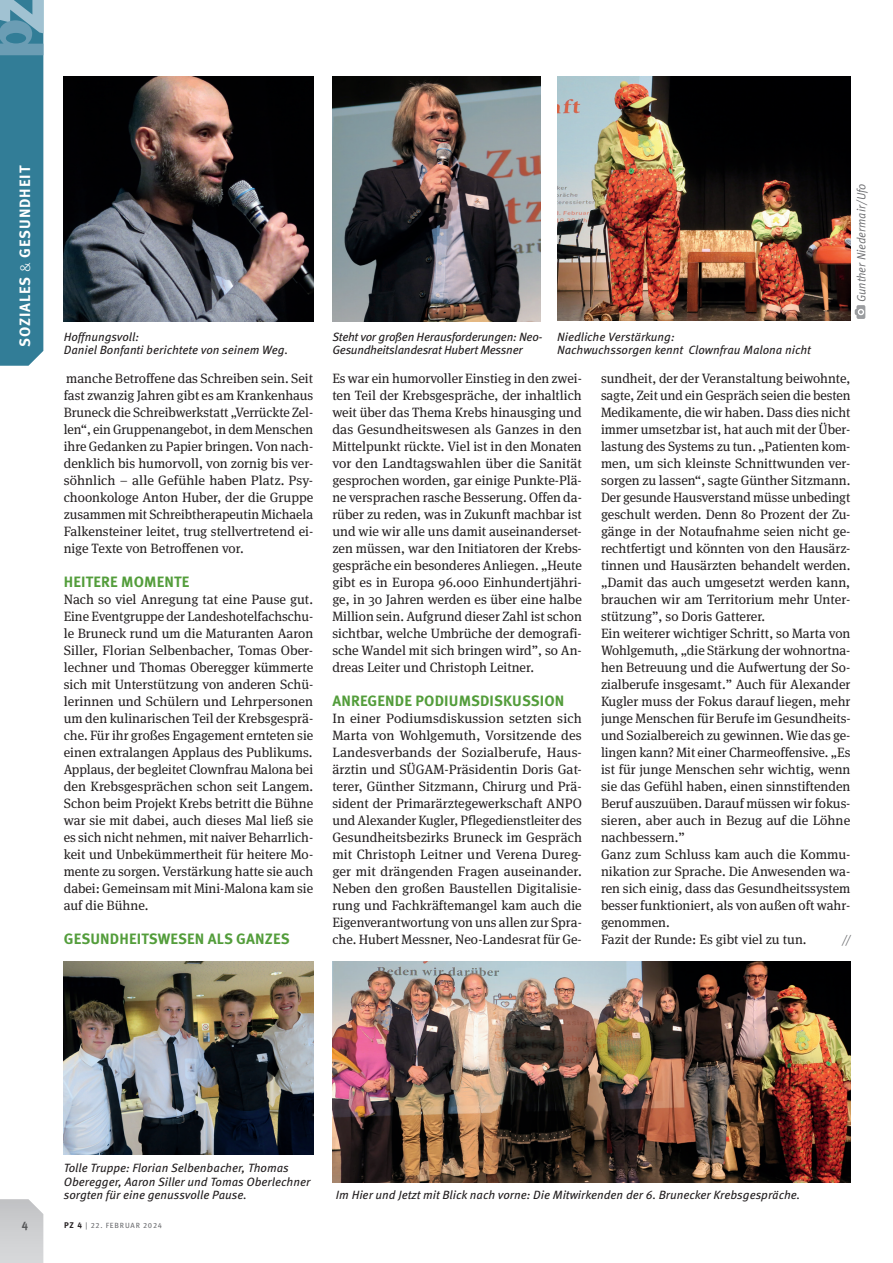
<style>
.page{position:relative;width:893px;height:1263px;background:#fff}
.page>*{position:absolute;margin:0;border:0;box-sizing:border-box;transform-origin:0 0}
.t1{font:700 15px "Meta OT";letter-spacing:.01em;color:#539d3b}
.t2{font:700 15px "Meta OT";letter-spacing:.06em;color:#fff}
.t3{font:13.5px/17px "Meta Serif OT";color:#231f20;text-align:justify}
.t4{font:italic 12px/13.5px "Meta OT";letter-spacing:-.005em;color:#231f20}
.t5{font:italic 12px/13.5px "Meta OT";letter-spacing:-.025em;color:#231f20}
.t6{font:12px "Meta OT Norm Ita";color:#6c6d70;scale:.95 1}
.t7{font:700 12px "Meta OT";color:#57585a;scale:.95 1}
.t8{font:7.5px "Meta OT";letter-spacing:.105em;color:#6c6d70}
.s1{font-weight:300}
.s2{font-weight:700;font-size:8.25px;color:#231f20}
</style>
<div class="page">
<svg style="left:0;top:1199px;width:43px;height:64px;background:#cfd0d2"></svg>
<svg style="left:0;top:0;width:43px;height:366px;background:#3c839c"></svg>
<img style="left:64px;top:77px;width:249px;height:244px">
<img style="left:557px;top:77px;width:293px;height:244px">
<img style="left:332px;top:77px;width:208px;height:244px">
<img style="left:332px;top:961px;width:518px;height:221px">
<img style="left:64px;top:961px;width:249px;height:194px">
<svg style="left:855px;top:305px;width:10px;height:14px"></svg>
<p class="t2" style="left:16px;top:347px;width:183px;rotate:-90deg">SOZIALES <span class="s1">&amp;</span> GESUNDHEIT</p>
<p class="t4" style="left:64px;top:330px;width:226px">Hoffnungsvoll:<br>Daniel Bonfanti berichtete von seinem Weg.</p>
<p class="t5" style="left:332px;top:330px;width:212px">Steht vor großen Herausforderungen: Neo-<br>Gesundheitslandesrat Hubert Messner</p>
<p class="t4" style="left:557px;top:330px;width:255px">Niedliche Verstärkung:<br>Nachwuchssorgen kennt Clownfrau Malona nicht</p>
<p class="t6" style="left:854px;top:302px;width:126px;rotate:-90deg">Gunther Niedermair/Ufo</p>
<p class="t3" style="left:64px;top:369px;width:251px">manche Betroffene das Schreiben sein. Seit fast zwanzig Jahren gibt es am Krankenhaus Bruneck die Schreibwerkstatt „Verrückte Zel&shy;len“, ein Gruppenangebot, in dem Menschen ihre Gedanken zu Papier bringen. Von nach&shy;denklich bis humorvoll, von zornig bis ver&shy;söhnlich – alle Gefühle haben Platz. Psy&shy;choonkologe Anton Huber, der die Gruppe zusammen mit Schreibtherapeutin Michaela Falkensteiner leitet, trug stellvertretend ei&shy;nige Texte von Betroffenen vor.</p>
<p class="t1" style="left:64px;top:572px;width:127px">HEITERE MOMENTE</p>
<p class="t3" style="left:64px;top:591px;width:251px">Nach so viel Anregung tat eine Pause gut.<br>Eine Eventgruppe der Landeshotelfachschu&shy;le Bruneck rund um die Maturanten Aaron Siller, Florian Selbenbacher, Tomas Ober&shy;lechner und Thomas Oberegger kümmerte sich mit Unterstützung von anderen Schü&shy;lerinnen und Schülern und Lehrpersonen um den kulinarischen Teil der Krebsgesprä&shy;che. Für ihr großes Engagement ernteten sie einen extralangen Applaus des Publikums.<br>Applaus, der begleitet Clownfrau Malona bei den Krebsgesprächen schon seit Langem.<br>Schon beim Projekt Krebs betritt die Bühne war sie mit dabei, auch dieses Mal ließ sie es sich nicht nehmen, mit naiver Beharrlich&shy;keit und Unbekümmertheit für heitere Mo&shy;mente zu sorgen. Verstärkung hatte sie auch dabei: Gemeinsam mit Mini-Malona kam sie auf die Bühne.</p>
<p class="t1" style="left:64px;top:929px;width:227px">GESUNDHEITSWESEN ALS GANZES</p>
<p class="t3" style="left:332px;top:369px;width:251px">Es war ein humorvoller Einstieg in den zwei&shy;ten Teil der Krebsgespräche, der inhaltlich weit über das Thema Krebs hinausging und das Gesundheitswesen als Ganzes in den Mittelpunkt rückte. Viel ist in den Monaten vor den Landtagswahlen über die Sanität gesprochen worden, gar einige Punkte-Plä&shy;ne versprachen rasche Besserung. Offen da&shy;rüber zu reden, was in Zukunft machbar ist und wie wir alle uns damit auseinanderset&shy;zen müssen, war den Initiatoren der Krebs&shy;gespräche ein besonderes Anliegen. „Heute gibt es in Europa 96.000 Einhundertjähri&shy;ge, in 30 Jahren werden es über eine halbe Million sein. Aufgrund dieser Zahl ist schon sichtbar, welche Umbrüche der demografi&shy;sche Wandel mit sich bringen wird”, so An&shy;dreas Leiter und Christoph Leitner.</p>
<p class="t1" style="left:332px;top:691px;width:233px">ANREGENDE PODIUMSDISKUSSION</p>
<p class="t3" style="left:332px;top:710px;width:251px">In einer Podiumsdiskussion setzten sich Marta von Wohlgemuth, Vorsitzende des Landesverbands der Sozialberufe, Haus&shy;ärztin und SÜGAM-Präsidentin Doris Gat&shy;terer, Günther Sitzmann, Chirurg und Prä&shy;sident der Primarärztegewerkschaft ANPO und Alexander Kugler, Pflegedienstleiter des Gesundheitsbezirks Bruneck im Gespräch mit Christoph Leitner und Verena Dureg&shy;ger mit drängenden Fragen auseinander.<br>Neben den großen Baustellen Digitalisie&shy;rung und Fachkräftemangel kam auch die Eigenverantwortung von uns allen zur Spra&shy;che. Hubert Messner, Neo-Landesrat für Ge-</p>
<p class="t3" style="left:601px;top:369px;width:251px;text-align:left">sundheit, der der Veranstaltung beiwohnte, sagte, Zeit und ein Gespräch seien die besten Medikamente, die wir haben. Dass dies nicht immer umsetzbar ist, hat auch mit der Über&shy;lastung des Systems zu tun. „Patienten kom&shy;men, um sich kleinste Schnittwunden ver&shy;sorgen zu lassen“, sagte Günther Sitzmann.<br>Der gesunde Hausverstand müsse unbedingt geschult werden. Denn 80 Prozent der Zu&shy;gänge in der Notaufnahme seien nicht ge&shy;rechtfertigt und könnten von den Hausärz&shy;tinnen und Hausärzten behandelt werden. „Damit das auch umgesetzt werden kann, brauchen wir am Territorium mehr Unter&shy;stützung”, so Doris Gatterer.<br>Ein weiterer wichtiger Schritt, so Marta von Wohlgemuth, „die Stärkung der wohnortna&shy;hen Betreuung und die Aufwertung der So&shy;zialberufe insgesamt.” Auch für Alexander Kugler muss der Fokus darauf liegen, mehr junge Menschen für Berufe im Gesundheits&shy;und Sozialbereich zu gewinnen. Wie das ge&shy;lingen kann? Mit einer Charmeoffensive. „Es ist für junge Menschen sehr wichtig, wenn sie das Gefühl haben, einen sinnstiftenden Beruf auszuüben. Darauf müssen wir fokus&shy;sieren, aber auch in Bezug auf die Löhne nachbessern.”<br>Ganz zum Schluss kam auch die Kommu&shy;nikation zur Sprache. Die Anwesenden wa&shy;ren sich einig, dass das Gesundheitssystem besser funktioniert, als von außen oft wahr&shy;genommen.<br>Fazit der Runde: Es gibt viel zu tun.</p>
<p class="t6" style="left:842px;top:933px;width:10px">//</p>
<p class="t7" style="left:22px;top:1216px;width:8px">4</p>
<p class="t4" style="left:64px;top:1161px;width:248px">Tolle Truppe: Florian Selbenbacher, Thomas<br>Oberegger, Aaron Siller und Tomas Oberlechner sorgten für eine genussvolle Pause.</p>
<p class="t8" style="left:64px;top:1221px;width:100px"><span class="s2">PZ 4</span> | 22. FEBRUAR 2024</p>
<p class="t4" style="left:336px;top:1188px;width:466px">Im Hier und Jetzt mit Blick nach vorne: Die Mitwirkenden der 6. Brunecker Krebsgespräche.</p>
</div>
